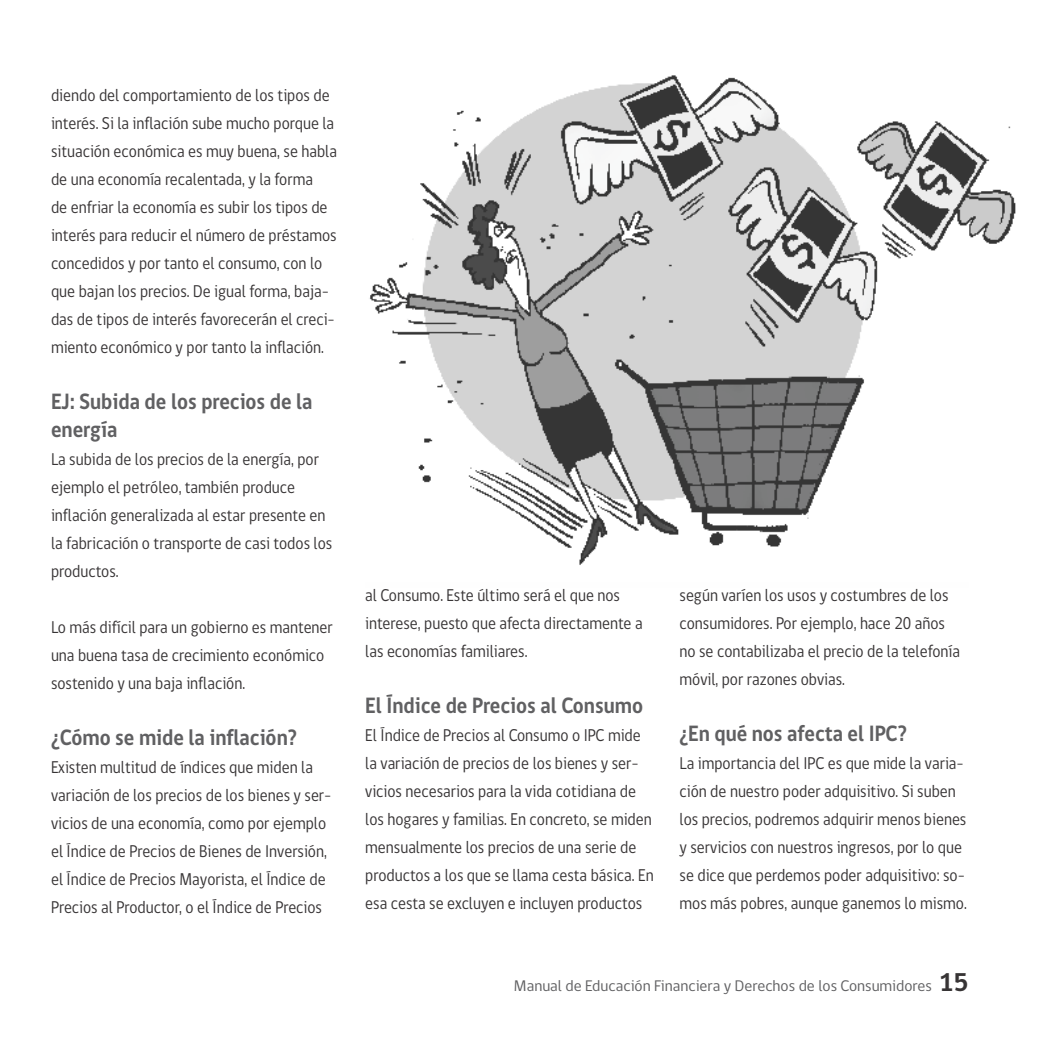
<style>
.page{position:relative;width:1042px;height:1042px;background:#fff}
.page>*{position:absolute;margin:0;border:0;box-sizing:border-box;transform-origin:0 0}
.t1{font:700 22.75px/28px "gob CL";color:#606062;scale:.9 1}
.t2{font:17.5px/28px "gob CL";color:#373435;scale:.9 1}
.t3{font:15.75px "gob CL";color:#606062}
.s1{font-weight:700;font-size:26.25px;color:#373435}
</style>
<div class="page">
<img style="left:369px;top:75px;width:647px;height:490px">
<p class="t2" style="left:51px;top:83px;width:319px">diendo del comportamiento de los tipos de interés. Si la inflación sube mucho porque la situación económica es muy buena, se habla de una economía recalentada, y la forma<br>de enfriar la economía es subir los tipos de interés para reducir el número de préstamos concedidos y por tanto el consumo, con lo que bajan los precios. De igual forma, baja&shy;das de tipos de interés favorecerán el creci&shy;miento económico y por tanto la inflación.</p>
<h1 class="t1" style="left:51px;top:389px;width:292px">EJ: Subida de los precios de la energía</h1>
<p class="t2" style="left:51px;top:447px;width:314px">La subida de los precios de la energía, por ejemplo el petróleo, también produce inflación generalizada al estar presente en la fabricación o transporte de casi todos los productos.</p>
<p class="t2" style="left:51px;top:615px;width:315px">Lo más difícil para un gobierno es mantener una buena tasa de crecimiento económico sostenido y una baja inflación.</p>
<h1 class="t1" style="left:51px;top:725px;width:275px">¿Cómo se mide la inflación?</h1>
<p class="t2" style="left:51px;top:755px;width:313px">Existen multitud de índices que miden la variación de los precios de los bienes y ser&shy;vicios de una economía, como por ejemplo el Índice de Precios de Bienes de Inversión, el Índice de Precios Mayorista, el Índice de Precios al Productor, o el Índice de Precios</p>
<p class="t2" style="left:365px;top:582px;width:310px">al Consumo. Este último será el que nos interese, puesto que afecta directamente a las economías familiares.</p>
<h1 class="t1" style="left:365px;top:693px;width:310px">El Índice de Precios al Consumo</h1>
<p class="t2" style="left:365px;top:722px;width:322px">El Índice de Precios al Consumo o IPC mide la variación de precios de los bienes y ser&shy;vicios necesarios para la vida cotidiana de los hogares y familias. En concreto, se miden mensualmente los precios de una serie de productos a los que se llama cesta básica. En esa cesta se excluyen e incluyen productos</p>
<p class="t2" style="left:679px;top:582px;width:313px">según varíen los usos y costumbres de los consumidores. Por ejemplo, hace 20 años no se contabilizaba el precio de la telefonía móvil, por razones obvias.</p>
<h1 class="t1" style="left:679px;top:721px;width:254px">¿En qué nos afecta el IPC?</h1>
<p class="t2" style="left:679px;top:750px;width:321px">La importancia del IPC es que mide la varia&shy;ción de nuestro poder adquisitivo. Si suben los precios, podremos adquirir menos bienes y servicios con nuestros ingresos, por lo que se dice que perdemos poder adquisitivo: so&shy;mos más pobres, aunque ganemos lo mismo.</p>
<p class="t3" style="left:514px;top:979px;width:456px">Manual de Educación Financiera y Derechos de los Consumidores <span class="s1">15</span></p>
</div>
